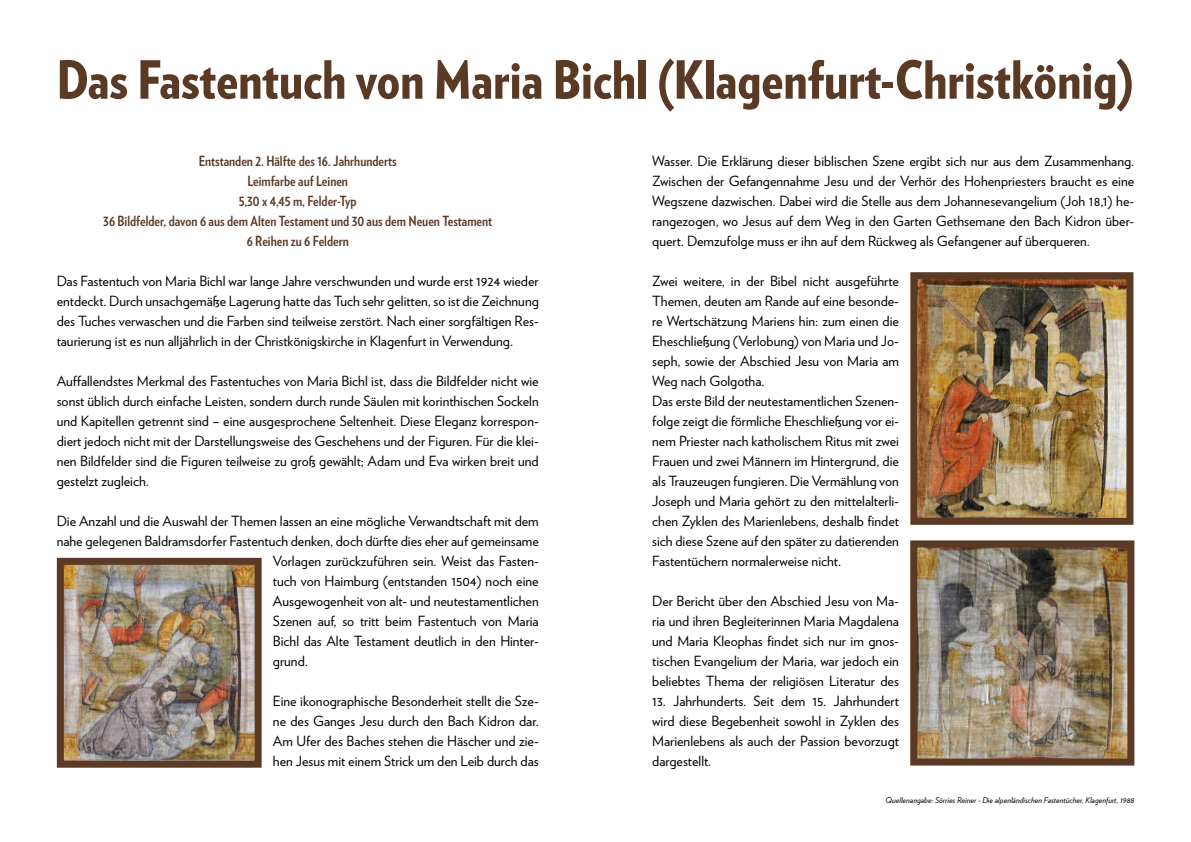
<style>
.page{position:relative;width:1191px;height:842px;background:#fff}
.page>*{position:absolute;margin:0;border:0;box-sizing:border-box;transform-origin:0 0}
.t1{font:900 52.5px "Verlag Condensed";color:#5a3a25}
.t2{font:14px/20px "Verlag";color:#000;text-align:justify}
.t3{font:700 14px/20px "Verlag Condensed";color:#5a3a25;text-align:center}
.t4{font:italic 8px "Verlag";color:#000}
</style>
<div class="page">
<img style="left:56px;top:557px;width:206px;height:211px">
<img style="left:910px;top:272px;width:224px;height:253px">
<img style="left:910px;top:540px;width:225px;height:226px">
<h1 class="t1" style="left:57px;top:39px;width:1078px">Das Fastentuch von Maria Bichl (Klagenfurt-Christkönig)</h1>
<p class="t3" style="left:103px;top:150px;width:390px">Entstanden 2. Hälfte des 16. Jahrhunderts<br>Leimfarbe auf Leinen<br>5,30 x 4,45 m, Felder-Typ<br>36 Bildfelder, davon 6 aus dem Alten Testament und 30 aus dem Neuen Testament 6 Reihen zu 6 Feldern</p>
<p class="t2" style="left:57px;top:270px;width:483px">Das Fastentuch von Maria Bichl war lange Jahre verschwunden und wurde erst 1924 wieder entdeckt. Durch unsachgemäße Lagerung hatte das Tuch sehr gelitten, so ist die Zeichnung des Tuches verwaschen und die Farben sind teilweise zerstört. Nach einer sorgfältigen Res&shy;taurierung ist es nun alljährlich in der Christkönigskirche in Klagenfurt in Verwendung.</p>
<p class="t2" style="left:57px;top:370px;width:483px">Auffallendstes Merkmal des Fastentuches von Maria Bichl ist, dass die Bildfelder nicht wie sonst üblich durch einfache Leisten, sondern durch runde Säulen mit korinthischen Sockeln und Kapitellen getrennt sind – eine ausgesprochene Seltenheit. Diese Eleganz korrespon&shy;diert jedoch nicht mit der Darstellungsweise des Geschehens und der Figuren. Für die klei&shy;nen Bildfelder sind die Figuren teilweise zu groß gewählt; Adam und Eva wirken breit und gestelzt zugleich.</p>
<p class="t2" style="left:57px;top:510px;width:483px">Die Anzahl und die Auswahl der Themen lassen an eine mögliche Verwandtschaft mit dem</p>
<p class="t2" style="left:57px;top:530px;width:483px">nahe gelegenen Baldramsdorfer Fastentuch denken, doch dürfte dies eher auf gemeinsame</p>
<p class="t2" style="left:273px;top:550px;width:267px">Vorlagen zurückzuführen sein. Weist das Fasten-</p>
<p class="t2" style="left:273px;top:570px;width:267px">tuch von Haimburg (entstanden 1504) noch eine</p>
<p class="t2" style="left:273px;top:590px;width:267px">Ausgewogenheit von alt- und neutestamentlichen</p>
<p class="t2" style="left:273px;top:610px;width:267px">Szenen auf, so tritt beim Fastentuch von Maria</p>
<p class="t2" style="left:273px;top:630px;width:267px">Bichl das Alte Testament deutlich in den Hinter-</p>
<p class="t2" style="left:273px;top:650px;width:36px">grund.</p>
<p class="t2" style="left:273px;top:690px;width:267px">Eine ikonographische Besonderheit stellt die Sze&shy;ne des Ganges Jesu durch den Bach Kidron dar.<br>Am Ufer des Baches stehen die Häscher und zie&shy;hen Jesus mit einem Strick um den Leib durch das</p>
<p class="t2" style="left:652px;top:150px;width:483px">Wasser. Die Erklärung dieser biblischen Szene ergibt sich nur aus dem Zusammenhang.<br>Zwischen der Gefangennahme Jesu und der Verhör des Hohenpriesters braucht es eine Wegszene dazwischen. Dabei wird die Stelle aus dem Johannesevangelium (Joh 18,1) he&shy;rangezogen, wo Jesus auf dem Weg in den Garten Gethsemane den Bach Kidron über&shy;quert. Demzufolge muss er ihn auf dem Rückweg als Gefangener auf überqueren.</p>
<p class="t2" style="left:652px;top:270px;width:248px;text-align:left">Zwei weitere, in der Bibel nicht ausgeführte Themen, deuten am Rande auf eine besonde&shy;re Wertschätzung Mariens hin: zum einen die Eheschließung (Verlobung) von Maria und Jo&shy;seph, sowie der Abschied Jesu von Maria am Weg nach Golgotha.<br>Das erste Bild der neutestamentlichen Szenen&shy;folge zeigt die förmliche Eheschließung vor ei&shy;nem Priester nach katholischem Ritus mit zwei Frauen und zwei Männern im Hintergrund, die als Trauzeugen fungieren. Die Vermählung von Joseph und Maria gehört zu den mittelalterli&shy;chen Zyklen des Marienlebens, deshalb findet sich diese Szene auf den später zu datierenden Fastentüchern normalerweise nicht.</p>
<p class="t2" style="left:652px;top:590px;width:248px">Der Bericht über den Abschied Jesu von Ma&shy;ria und ihren Begleiterinnen Maria Magdalena und Maria Kleophas findet sich nur im gnos&shy;tischen Evangelium der Maria, war jedoch ein beliebtes Thema der religiösen Literatur des</p>
<p class="t2" style="left:652px;top:690px;width:248px">13. Jahrhunderts. Seit dem 15. Jahrhundert wird diese Begebenheit sowohl in Zyklen des Marienlebens als auch der Passion bevorzugt dargestellt.</p>
<p class="t4" style="left:885px;top:794px;width:250px">Quellenangabe: Sörries Reiner - Die alpenländischen Fastentücher, Klagenfurt, 1988</p>
</div>
